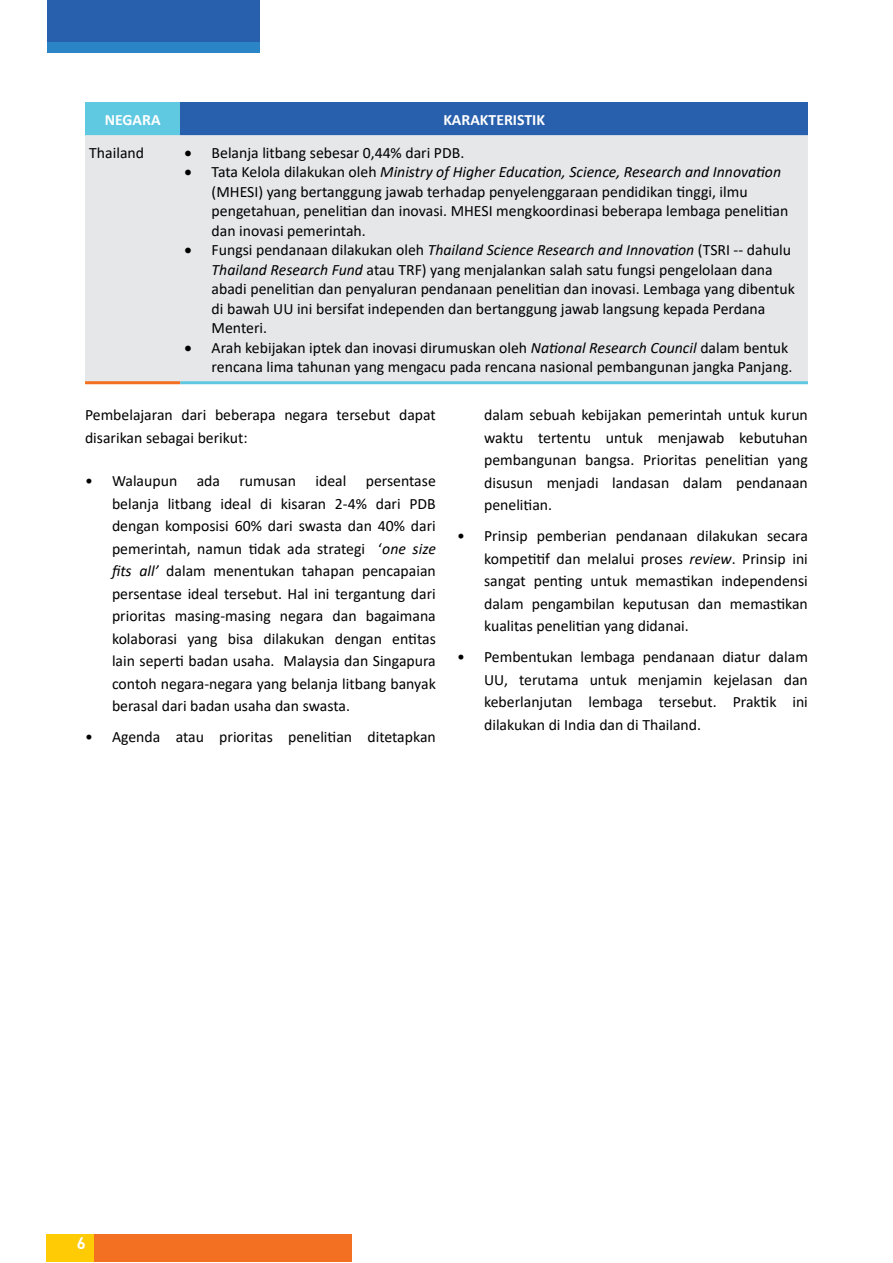
<style>
.page{position:relative;width:893px;height:1263px;background:#fff}
.page>*{position:absolute;margin:0;border:0;box-sizing:border-box;transform-origin:0 0}
.t1{font:700 16.5px "DIN Pro";color:#fff}
.t2{font:15.75px/22.5px "Calibri";color:#000;text-align:justify}
.t3{font:700 15.75px "Calibri";color:#fff}
.s1{font-style:italic}
</style>
<div class="page">
<div style="left:46px;top:1234px;width:306px;height:28px;background:#f36f21"></div>
<div style="left:46px;top:1234px;width:48px;height:28px;background:#ffcb05"></div>
<div style="left:47px;top:0;width:212px;height:43px;background:#2960ad"></div>
<div style="left:47px;top:43px;width:212px;height:10px;background:#2a84c6"></div>
<div style="left:85px;top:102px;width:95px;height:33px;background:#5fc9e1"></div>
<div style="left:180px;top:102px;width:628px;height:33px;background:#2960ad"></div>
<div style="left:85px;top:135px;width:723px;height:246px;background:#e6e7e8"></div>
<hr style="left:85px;top:381px;width:95px;height:3px;background:#f36f21">
<hr style="left:180px;top:381px;width:628px;height:3px;background:#5fc9e1">
<p class="t3" style="left:105px;top:108px;width:57px">NEGARA</p>
<p class="t3" style="left:443px;top:108px;width:103px">KARAKTERISTIK</p>
<p class="t2" style="left:89px;top:141px;width:56px">Thailand</p>
<p class="t2" style="left:185px;top:141px;width:281px">• Belanja litbang sebesar 0,44% dari PDB.</p>
<p class="t2" style="left:212px;top:162px;width:578px;line-height:19.5px;text-align:left;text-indent:-27px">• Tata Kelola dilakukan oleh <span class="s1">Ministry of Higher Education, Science, Research and Innovation </span>(MHESI) yang bertanggung jawab terhadap penyelenggaraan pendidikan tinggi, ilmu pengetahuan, penelitian dan inovasi. MHESI mengkoordinasi beberapa lembaga penelitian dan inovasi pemerintah.</p>
<p class="t2" style="left:212px;top:240px;width:585px;line-height:19.5px;text-align:left;text-indent:-27px">• Fungsi pendanaan dilakukan oleh <span class="s1">Thailand Science Research and Innovation</span> (TSRI -- dahulu <span class="s1">Thailand Research Fund</span> atau TRF) yang menjalankan salah satu fungsi pengelolaan dana abadi penelitian dan penyaluran pendanaan penelitian dan inovasi. Lembaga yang dibentuk di bawah UU ini bersifat independen dan bertanggung jawab langsung kepada Perdana Menteri.</p>
<p class="t2" style="left:185px;top:337px;width:609px;line-height:19.5px;text-align:right">• Arah kebijakan iptek dan inovasi dirumuskan oleh <span class="s1">National Research Council</span> dalam bentuk rencana lima tahunan yang mengacu pada rencana nasional pembangunan jangka Panjang.</p>
<p class="t2" style="left:85px;top:403px;width:352px">Pembelajaran dari beberapa negara tersebut dapat disarikan sebagai berikut:</p>
<p class="t2" style="left:112px;top:469px;width:325px;text-indent:-27px">• Walaupun ada rumusan ideal persentase belanja litbang ideal di kisaran 2-4% dari PDB dengan komposisi 60% dari swasta dan 40% dari pemerintah, namun tidak ada strategi ‘<span class="s1">one size fits all’</span> dalam menentukan tahapan pencapaian persentase ideal tersebut. Hal ini tergantung dari prioritas masing-masing negara dan bagaimana kolaborasi yang bisa dilakukan dengan entitas lain seperti badan usaha. Malaysia dan Singapura contoh negara-negara yang belanja litbang banyak berasal dari badan usaha dan swasta.</p>
<p class="t2" style="left:85px;top:725px;width:352px">• Agenda atau prioritas penelitian ditetapkan</p>
<p class="t2" style="left:484px;top:403px;width:325px">dalam sebuah kebijakan pemerintah untuk kurun waktu tertentu untuk menjawab kebutuhan pembangunan bangsa. Prioritas penelitian yang disusun menjadi landasan dalam pendanaan penelitian.</p>
<p class="t2" style="left:484px;top:524px;width:325px;text-indent:-27px">• Prinsip pemberian pendanaan dilakukan secara kompetitif dan melalui proses <span class="s1">review</span>. Prinsip ini sangat penting untuk memastikan independensi dalam pengambilan keputusan dan memastikan kualitas penelitian yang didanai.</p>
<p class="t2" style="left:484px;top:645px;width:325px;text-indent:-27px">• Pembentukan lembaga pendanaan diatur dalam UU, terutama untuk menjamin kejelasan dan keberlanjutan lembaga tersebut. Praktik ini dilakukan di India dan di Thailand.</p>
<p class="t1" style="left:77px;top:1229px;width:10px">6</p>
</div>
